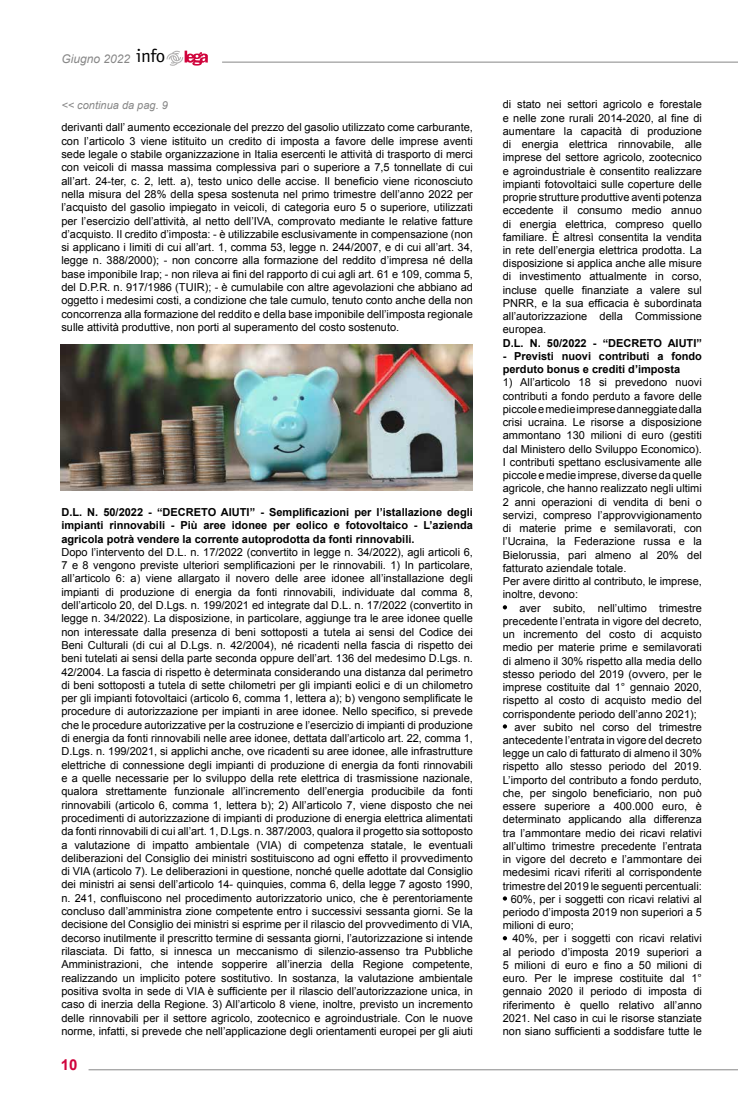
<style>
.page{position:relative;width:738px;height:1106px;background:#fff}
.page>*{position:absolute;margin:0;border:0;box-sizing:border-box;transform-origin:0 0}
.t1{font:700 15px "Arial";color:#d0043c}
.t2{font:italic 12px "Arial";color:#878787}
.t3{font:11px/13.3px "Arial";color:#000;text-align:justify}
.t4{font:700 11px/13.3px "Arial";color:#000;text-align:justify}
.t5{font:italic 11px "Arial";color:#878787}
.s1{font-family:"Officina Sans Std";font-style:normal;font-size:18.5px;color:#000}
</style>
<div class="page">
<hr style="left:88px;top:1069px;width:649px;height:1px;background:#878787">
<svg style="left:166px;top:51px;width:42px;height:15px"></svg>
<hr style="left:222px;top:62px;width:515px;height:1px;background:#878787">
<svg style="left:502px;top:605px;width:4px;height:4px"></svg>
<svg style="left:502px;top:724px;width:4px;height:4px"></svg>
<svg style="left:502px;top:896px;width:4px;height:4px"></svg>
<svg style="left:502px;top:936px;width:4px;height:4px"></svg>
<img style="left:61px;top:344px;width:411px;height:146px">
<p class="t2" style="left:61px;top:51px;width:105px">Giugno 2022 <span class="s1">info</span></p>
<p class="t5" style="left:61px;top:98px;width:108px">&lt;&lt; continua da pag. 9</p>
<p class="t3" style="left:61px;top:121px;width:413px">derivanti dall’ aumento eccezionale del prezzo del gasolio utilizzato come carburante, con l’articolo 3 viene istituito un credito di imposta a favore delle imprese aventi sede legale o stabile organizzazione in Italia esercenti le attività di trasporto di merci con veicoli di massa massima complessiva pari o superiore a 7,5 tonnellate di cui all’art. 24-ter, c. 2, lett. a), testo unico delle accise. Il beneficio viene riconosciuto nella misura del 28% della spesa sostenuta nel primo trimestre dell’anno 2022 per l’acquisto del gasolio impiegato in veicoli, di categoria euro 5 o superiore, utilizzati per l’esercizio dell’attività, al netto dell’IVA, comprovato mediante le relative fatture d’acquisto. Il credito d’imposta: - è utilizzabile esclusivamente in compensazione (non si applicano i limiti di cui all’art. 1, comma 53, legge n. 244/2007, e di cui all’art. 34, legge n. 388/2000); - non concorre alla formazione del reddito d’impresa né della base imponibile Irap; - non rileva ai fini del rapporto di cui agli art. 61 e 109, comma 5, del D.P.R. n. 917/1986 (TUIR); - è cumulabile con altre agevolazioni che abbiano ad oggetto i medesimi costi, a condizione che tale cumulo, tenuto conto anche della non concorrenza alla formazione del reddito e della base imponibile dell’imposta regionale sulle attività produttive, non porti al superamento del costo sostenuto.</p>
<p class="t4" style="left:61px;top:506px;width:413px">D.L. N. 50/2022 - “DECRETO AIUTI” - Semplificazioni per l’istallazione degli impianti rinnovabili - Più aree idonee per eolico e fotovoltaico - L’azienda agricola potrà vendere la corrente autoprodotta da fonti rinnovabili.</p>
<p class="t3" style="left:61px;top:545px;width:413px">Dopo l’intervento del D.L. n. 17/2022 (convertito in legge n. 34/2022), agli articoli 6, 7 e 8 vengono previste ulteriori semplificazioni per le rinnovabili. 1) In particolare, all’articolo 6: a) viene allargato il novero delle aree idonee all’installazione degli impianti di produzione di energia da fonti rinnovabili, individuate dal comma 8, dell’articolo 20, del D.Lgs. n. 199/2021 ed integrate dal D.L. n. 17/2022 (convertito in legge n. 34/2022). La disposizione, in particolare, aggiunge tra le aree idonee quelle non interessate dalla presenza di beni sottoposti a tutela ai sensi del Codice dei Beni Culturali (di cui al D.Lgs. n. 42/2004), né ricadenti nella fascia di rispetto dei beni tutelati ai sensi della parte seconda oppure dell’art. 136 del medesimo D.Lgs. n.<br>42/2004. La fascia di rispetto è determinata considerando una distanza dal perimetro di beni sottoposti a tutela di sette chilometri per gli impianti eolici e di un chilometro per gli impianti fotovoltaici (articolo 6, comma 1, lettera a); b) vengono semplificate le procedure di autorizzazione per impianti in aree idonee. Nello specifico, si prevede che le procedure autorizzative per la costruzione e l’esercizio di impianti di produzione di energia da fonti rinnovabili nelle aree idonee, dettata dall’articolo art. 22, comma 1, D.Lgs. n. 199/2021, si applichi anche, ove ricadenti su aree idonee, alle infrastrutture elettriche di connessione degli impianti di produzione di energia da fonti rinnovabili e a quelle necessarie per lo sviluppo della rete elettrica di trasmissione nazionale, qualora strettamente funzionale all’incremento dell’energia producibile da fonti rinnovabili (articolo 6, comma 1, lettera b); 2) All’articolo 7, viene disposto che nei procedimenti di autorizzazione di impianti di produzione di energia elettrica alimentati da fonti rinnovabili di cui all’art. 1, D.Lgs. n. 387/2003, qualora il progetto sia sottoposto a valutazione di impatto ambientale (VIA) di competenza statale, le eventuali deliberazioni del Consiglio dei ministri sostituiscono ad ogni effetto il provvedimento di VIA (articolo 7). Le deliberazioni in questione, nonché quelle adottate dal Consiglio dei ministri ai sensi dell’articolo 14- quinquies, comma 6, della legge 7 agosto 1990, n. 241, confluiscono nel procedimento autorizzatorio unico, che è perentoriamente concluso dall’amministra zione competente entro i successivi sessanta giorni. Se la decisione del Consiglio dei ministri si esprime per il rilascio del provvedimento di VIA, decorso inutilmente il prescritto termine di sessanta giorni, l’autorizzazione si intende rilasciata. Di fatto, si innesca un meccanismo di silenzio-assenso tra Pubbliche Amministrazioni, che intende sopperire all’inerzia della Regione competente, realizzando un implicito potere sostitutivo. In sostanza, la valutazione ambientale positiva svolta in sede di VIA è sufficiente per il rilascio dell’autorizzazione unica, in caso di inerzia della Regione. 3) All’articolo 8 viene, inoltre, previsto un incremento delle rinnovabili per il settore agricolo, zootecnico e agroindustriale. Con le nuove norme, infatti, si prevede che nell’applicazione degli orientamenti europei per gli aiuti</p>
<h1 class="t1" style="left:61px;top:1054px;width:18px">10</h1>
<p class="t3" style="left:502px;top:98px;width:200px">di stato nei settori agricolo e forestale e nelle zone rurali 2014-2020, al fine di aumentare la capacità di produzione di energia elettrica rinnovabile, alle imprese del settore agricolo, zootecnico e agroindustriale è consentito realizzare impianti fotovoltaici sulle coperture delle proprie strutture produttive aventi potenza eccedente il consumo medio annuo di energia elettrica, compreso quello familiare. È altresì consentita la vendita in rete dell’energia elettrica prodotta. La disposizione si applica anche alle misure di investimento attualmente in corso, incluse quelle finanziate a valere sul PNRR, e la sua efficacia è subordinata all’autorizzazione della Commissione europea.</p>
<p class="t4" style="left:502px;top:336px;width:200px">D.L. N. 50/2022 - “DECRETO AIUTI”</p>
<p class="t4" style="left:502px;top:350px;width:200px">- Previsti nuovi contributi a fondo perduto bonus e crediti d’imposta</p>
<p class="t3" style="left:502px;top:376px;width:200px;text-align:left">1) All’articolo 18 si prevedono nuovi contributi a fondo perduto a favore delle piccole e medie imprese danneggiate dalla crisi ucraina. Le risorse a disposizione ammontano 130 milioni di euro (gestiti dal Ministero dello Sviluppo Economico).<br>I contributi spettano esclusivamente alle piccole e medie imprese, diverse da quelle agricole, che hanno realizzato negli ultimi 2 anni operazioni di vendita di beni o servizi, compreso l’approvvigionamento di materie prime e semilavorati, con l’Ucraina, la Federazione russa e la Bielorussia, pari almeno al 20% del fatturato aziendale totale.<br>Per avere diritto al contributo, le imprese, inoltre, devono:</p>
<p class="t3" style="left:519px;top:601px;width:184px">aver subito, nell’ultimo trimestre</p>
<p class="t3" style="left:502px;top:614px;width:200px">precedente l’entrata in vigore del decreto,</p>
<p class="t3" style="left:502px;top:627px;width:200px">un incremento del costo di acquisto</p>
<p class="t3" style="left:502px;top:641px;width:200px">medio per materie prime e semilavorati</p>
<p class="t3" style="left:502px;top:654px;width:200px">di almeno il 30% rispetto alla media dello</p>
<p class="t3" style="left:502px;top:667px;width:200px">stesso periodo del 2019 (ovvero, per le</p>
<p class="t3" style="left:502px;top:680px;width:200px">imprese costituite dal 1° gennaio 2020,</p>
<p class="t3" style="left:502px;top:694px;width:200px">rispetto al costo di acquisto medio del</p>
<p class="t3" style="left:502px;top:707px;width:195px">corrispondente periodo dell’anno 2021);</p>
<p class="t3" style="left:514px;top:720px;width:189px">aver subito nel corso del trimestre</p>
<p class="t3" style="left:502px;top:733px;width:200px">antecedente l’entrata in vigore del decreto</p>
<p class="t3" style="left:502px;top:746px;width:200px">legge un calo di fatturato di almeno il 30%</p>
<p class="t3" style="left:502px;top:760px;width:200px">rispetto allo stesso periodo del 2019.</p>
<p class="t3" style="left:502px;top:773px;width:200px">L’importo del contributo a fondo perduto,</p>
<p class="t3" style="left:502px;top:786px;width:200px">che, per singolo beneficiario, non può</p>
<p class="t3" style="left:502px;top:799px;width:200px">essere superiore a 400.000 euro, è</p>
<p class="t3" style="left:502px;top:813px;width:200px">determinato applicando alla differenza</p>
<p class="t3" style="left:502px;top:826px;width:200px">tra l’ammontare medio dei ricavi relativi</p>
<p class="t3" style="left:502px;top:839px;width:200px">all’ultimo trimestre precedente l’entrata</p>
<p class="t3" style="left:502px;top:852px;width:200px">in vigore del decreto e l’ammontare dei</p>
<p class="t3" style="left:502px;top:866px;width:200px">medesimi ricavi riferiti al corrispondente</p>
<p class="t3" style="left:502px;top:879px;width:200px">trimestre del 2019 le seguenti percentuali:</p>
<p class="t3" style="left:510px;top:892px;width:193px">60%, per i soggetti con ricavi relativi al</p>
<p class="t3" style="left:502px;top:905px;width:200px">periodo d’imposta 2019 non superiori a 5</p>
<p class="t3" style="left:502px;top:918px;width:72px">milioni di euro;</p>
<p class="t3" style="left:512px;top:932px;width:191px">40%, per i soggetti con ricavi relativi</p>
<p class="t3" style="left:502px;top:945px;width:200px">al periodo d’imposta 2019 superiori a</p>
<p class="t3" style="left:502px;top:958px;width:200px">5 milioni di euro e fino a 50 milioni di</p>
<p class="t3" style="left:502px;top:971px;width:200px">euro. Per le imprese costituite dal 1°</p>
<p class="t3" style="left:502px;top:985px;width:200px">gennaio 2020 il periodo di imposta di</p>
<p class="t3" style="left:502px;top:998px;width:200px">riferimento è quello relativo all’anno</p>
<p class="t3" style="left:502px;top:1011px;width:200px">2021. Nel caso in cui le risorse stanziate</p>
<p class="t3" style="left:502px;top:1024px;width:200px">non siano sufficienti a soddisfare tutte le</p>
</div>
